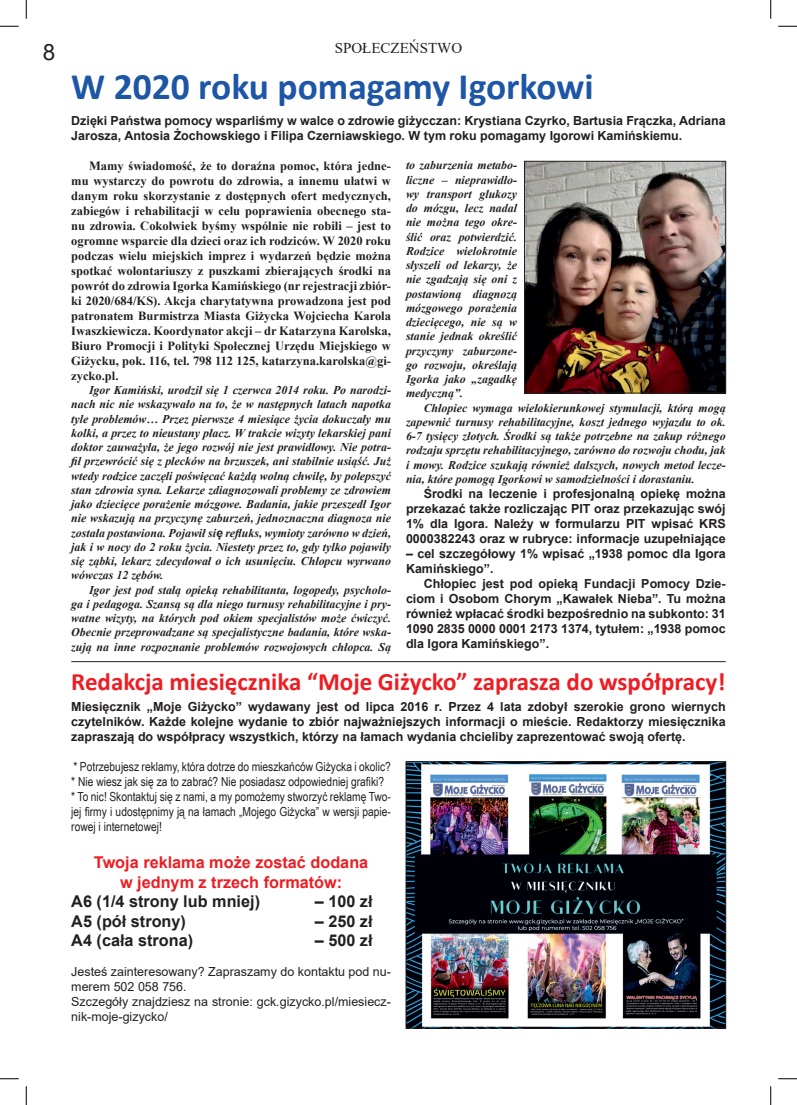
<style>
.page{position:relative;width:797px;height:1105px;background:#fff}
.page>*{position:absolute;margin:0;border:0;box-sizing:border-box;transform-origin:0 0}
.t1{font:700 37.5px "Calibri";color:#1e56a6}
.t2{font:700 25px "Calibri";color:#ee1d23}
.t3{font:22.5px "Arial";color:#231f20}
.t4{font:700 16.25px "Arial";color:#231f20}
.t5{font:700 16.25px/19.5px "Arial";color:#ee1d23;text-align:center}
.t6{font:15px "Times New Roman";color:#231f20}
.t7{font:700 12.5px/15px "Arial";color:#231f20;text-align:justify}
.t8{font:700 12.5px/15px "Times New Roman";color:#231f20;text-align:justify}
.t9{font:12.5px/15px "Arial Narrow";color:#231f20}
.t10{font:12.5px/15px "Arial";color:#231f20}
.t11{font:italic 700 11.88px/14.2px "Times New Roman";color:#231f20;text-align:justify}
.s1{font-family:"Arial"}
</style>
<div class="page">
<img style="left:407px;top:763px;width:317px;height:263px">
<div style="left:405px;top:761px;width:321px;height:267px;border:1px solid #231f20"></div>
<hr style="left:71px;top:661px;width:654px;height:1px;background:#231f20">
<img style="left:526px;top:163px;width:198px;height:228px">
<div style="left:524px;top:161px;width:202px;height:232px;border:1px solid #231f20"></div>
<svg style="left:0;top:25px;width:19px;height:2px"></svg>
<svg style="left:778px;top:25px;width:19px;height:2px"></svg>
<svg style="left:0;top:1078px;width:19px;height:1px"></svg>
<svg style="left:778px;top:1078px;width:19px;height:1px"></svg>
<svg style="left:25px;top:0;width:2px;height:19px"></svg>
<svg style="left:25px;top:1086px;width:2px;height:19px"></svg>
<svg style="left:770px;top:0;width:1px;height:19px"></svg>
<svg style="left:770px;top:1086px;width:1px;height:19px"></svg>
<h3 class="t3" style="left:43px;top:37px;width:14px">8</h3>
<p class="t6" style="left:335px;top:38px;width:129px">SPOŁECZEŃSTWO</p>
<h1 class="t1" style="left:71px;top:60px;width:524px">W 2020 roku pomagamy Igorkowi</h1>
<p class="t7" style="left:71px;top:114px;width:656px">Dzięki Państwa pomocy wsparliśmy w walce o zdrowie giżycczan: Krystiana Czyrko, Bartusia Frączka, Adriana<br>Jarosza, Antosia Żochowskiego i Filipa Czerniawskiego. W tym roku pomagamy Igorowi Kamińskiemu.</p>
<p class="t11" style="left:406px;top:158px;width:113px">to zaburzenia metabo&shy;liczne – nieprawidło&shy;wy transport glukozy do mózgu, lecz nadal nie można tego okre&shy;ślić oraz potwierdzić.<br>Rodzice wielokrotnie słyszeli od lekarzy, że nie zgadzają się oni z postawioną diagnozą mózgowego porażenia dziecięcego, nie są w stanie jednak określić przyczyny zaburzone&shy;go rozwoju, określają Igorka jako „zagadkę medyczną”.</p>
<p class="t11" style="left:406px;top:400px;width:321px;text-indent:18px">Chłopiec wymaga wielokierunkowej stymulacji, którą mogą zapewnić turnusy rehabilitacyjne, koszt jednego wyjazdu to ok.<br>6-7 tysięcy złotych. Środki są także potrzebne na zakup różnego rodzaju sprzętu rehabilitacyjnego, zarówno do rozwoju chodu, jak i mowy. Rodzice szukają również dalszych, nowych metod lecze&shy;nia, które pomogą Igorkowi w samodzielności i dorastaniu.</p>
<p class="t7" style="left:406px;top:486px;width:321px;text-indent:18px">Środki na leczenie i profesjonalną opiekę można przekazać także rozliczając PIT oraz przekazując swój 1% dla Igora. Należy w formularzu PIT wpisać KRS 0000382243 oraz w rubryce: informacje uzupełniające</p>
<p class="t7" style="left:406px;top:546px;width:321px">– cel szczegółowy 1% wpisać „1938 pomoc dla Igora<br>Kamińskiego”.</p>
<p class="t7" style="left:406px;top:576px;width:321px;text-indent:18px">Chłopiec jest pod opieką Fundacji Pomocy Dzie&shy;ciom i Osobom Chorym „Kawałek Nieba”. Tu można również wpłacać środki bezpośrednio na subkonto: 31<br>1090 2835 0000 0001 2173 1374, tytułem: „1938 pomoc dla Igora Kamińskiego”.</p>
<p class="t8" style="left:71px;top:158px;width:321px;text-indent:18px">Mamy świadomość, że to doraźna pomoc, która jedne&shy;mu wystarczy do powrotu do zdrowia, a innemu ułatwi w danym roku skorzystanie z dostępnych ofert medycznych, zabiegów i rehabilitacji w celu poprawienia obecnego sta&shy;nu zdrowia. Cokolwiek byśmy wspólnie nie robili – jest to ogromne wsparcie dla dzieci oraz ich rodziców. W 2020 roku podczas wielu miejskich imprez i wydarzeń będzie można spotkać wolontariuszy z puszkami zbierających środki na powrót do zdrowia Igorka Kamińskiego (nr rejestracji zbiór&shy;ki 2020/684/KS). Akcja charytatywna prowadzona jest pod patronatem Burmistrza Miasta Giżycka Wojciecha Karola Iwaszkiewicza. Koordynator akcji – dr Katarzyna Karolska, Biuro Promocji i Polityki Społecznej Urzędu Miejskiego w Giżycku, pok. 116, tel. 798 112 125, katarzyna.karolska@gi&shy;zycko.pl.</p>
<p class="t11" style="left:71px;top:383px;width:321px;text-indent:18px">Igor Kamiński, urodził się 1 czerwca 2014 roku. Po narodzi&shy;nach nic nie wskazywało na to, że w następnych latach napotka tyle problemów… Przez pierwsze 4 miesiące życia dokuczały mu kolki, a przez to nieustany płacz. W trakcie wizyty lekarskiej pani doktor zauważyła, że jego rozwój nie jest prawidłowy. Nie potra&shy;fił przewrócić się z plecków na brzuszek, ani stabilnie usiąść. Już wtedy rodzice zaczęli poświęcać każdą wolną chwilę, by polepszyć stan zdrowia syna. Lekarze zdiagnozowali problemy ze zdrowiem jako dziecięce porażenie mózgowe. Badania, jakie przeszedł Igor nie wskazują na przyczynę zaburzeń, jednoznaczna diagnoza nie została postawiona. Pojawił si<span class="s1">ę</span> refluks, wymioty zarówno w dzień, jak i w nocy do 2 roku życia. Niestety przez to, gdy tylko pojawiły się ząbki, lekarz zdecydował o ich usunięciu. Chłopcu wyrwano wówczas 12 zębów.</p>
<p class="t11" style="left:71px;top:582px;width:321px;text-indent:18px">Igor jest pod stałą opieką rehabilitanta, logopedy, psycholo&shy;ga i pedagoga. Szansą są dla niego turnusy rehabilitacyjne i pry&shy;watne wizyty, na których pod okiem specjalistów może ćwiczyć.<br>Obecnie przeprowadzane są specjalistyczne badania, które wska&shy;zują na inne rozpoznanie problemów rozwojowych chłopca. Są</p>
<h2 class="t2" style="left:71px;top:664px;width:656px">Redakcja miesięcznika “Moje Giżycko” zaprasza do współpracy!</h2>
<p class="t7" style="left:71px;top:699px;width:656px">Miesięcznik „Moje Giżycko” wydawany jest od lipca 2016 r. Przez 4 lata zdobył szerokie grono wiernych czytelników. Każde kolejne wydanie to zbiór najważniejszych informacji o mieście. Redaktorzy miesięcznika zapraszają do współpracy wszystkich, którzy na łamach wydania chcieliby zaprezentować swoją ofertę.</p>
<p class="t9" style="left:71px;top:758px;width:321px">* Potrzebujesz reklamy, która dotrze do mieszkańców Giżycka i okolic? * Nie wiesz jak się za to zabrać? Nie posiadasz odpowiedniej grafiki? * To nic! Skontaktuj się z nami, a my pomożemy stworzyć reklamę Two&shy;jej firmy i udostępnimy ją na łamach „Mojego Giżycka” w wersji papie&shy;rowej i internetowej!</p>
<h3 class="t5" style="left:94px;top:853px;width:276px">Twoja reklama może zostać dodana w jednym z trzech formatów:</h3>
<h3 class="t4" style="left:71px;top:890px;width:190px">A6 (1/4 strony lub mniej)</h3>
<h3 class="t4" style="left:315px;top:890px;width:59px">– 100 zł</h3>
<h3 class="t4" style="left:71px;top:910px;width:116px">A5 (pół strony)</h3>
<h3 class="t4" style="left:315px;top:910px;width:59px">– 250 zł</h3>
<h3 class="t4" style="left:71px;top:929px;width:123px">A4 (cała strona)</h3>
<h3 class="t4" style="left:315px;top:929px;width:59px">– 500 zł</h3>
<p class="t10" style="left:71px;top:964px;width:321px">Jesteś zainteresowany? Zapraszamy do kontaktu pod nu&shy;merem 502 058 756.<br>Szczegóły znajdziesz na stronie: gck.gizycko.pl/miesiecz&shy;nik-moje-gizycko/</p>
</div>
